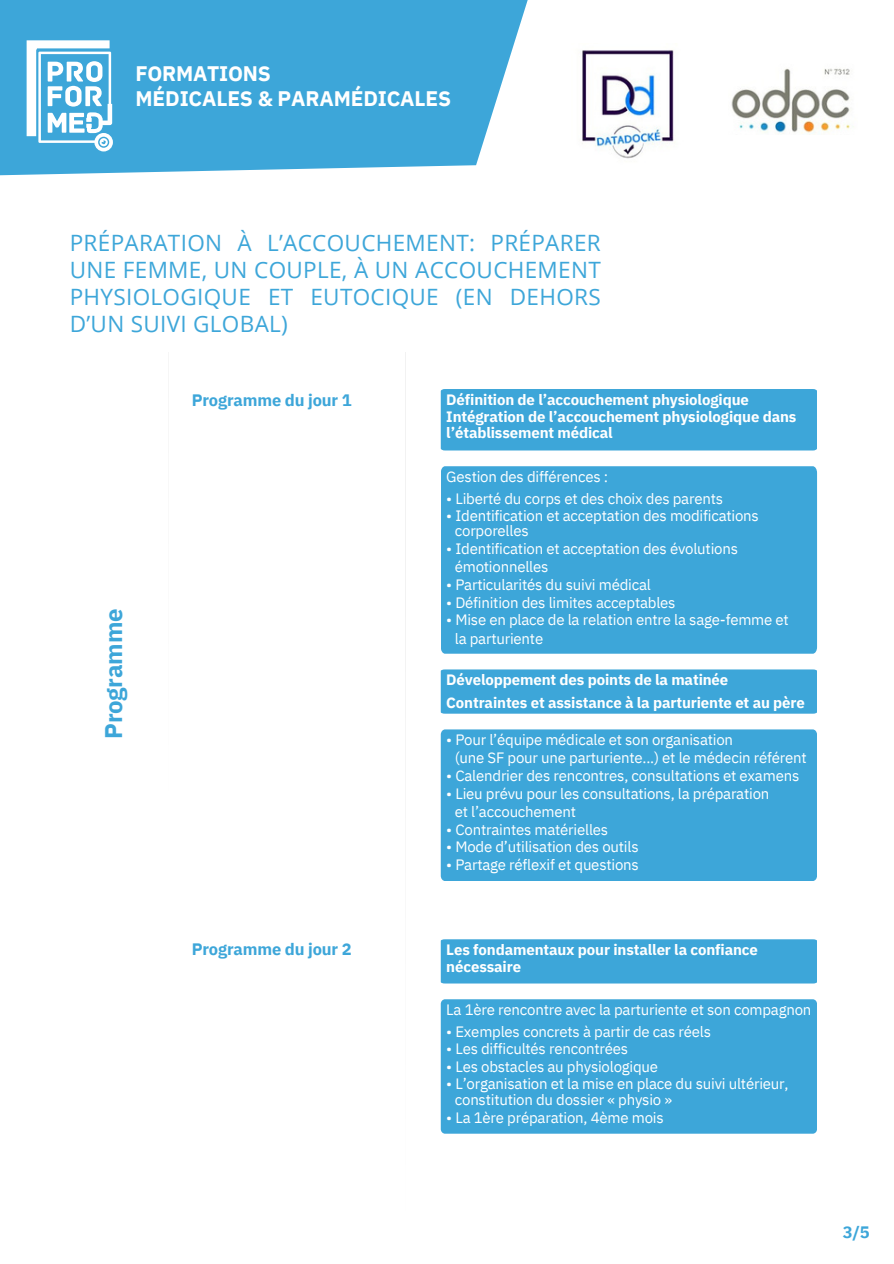
<style>
.page{position:relative;width:894px;height:1264px;background:#fff}
.page>*{position:absolute;margin:0;border:0;box-sizing:border-box;transform-origin:0 0}
.t1{font:700 24px "IBM Plex Sans";letter-spacing:-.01em;color:#3da6d9}
.t2{font:22.5px/27px "Open Sans";letter-spacing:.015em;color:#3da6d9;text-align:justify}
.t3{font:700 21px/24.8px "IBM Plex Sans";letter-spacing:-.005em;color:#fff}
.t4{font:700 16.5px "IBM Plex Sans";letter-spacing:-.01em;color:#3da6d9}
.t5{font:15px "IBM Plex Sans";letter-spacing:-.015em;color:#fff}
.t6{font:700 15px/16.8px "IBM Plex Sans";letter-spacing:-.01em;color:#fff}
</style>
<div class="page">
<img style="left:731px;top:68px;width:123px;height:66px">
<svg style="left:0;top:0;width:527px;height:175px;background:#4daddc"></svg>
<img style="left:582px;top:50px;width:93px;height:109px">
<svg style="left:27px;top:40px;width:86px;height:111px"></svg>
<hr style="left:168px;top:352px;width:1px;height:876px;background:#d0d0d0">
<hr style="left:405px;top:352px;width:1px;height:876px;background:#d0d0d0">
<div style="left:440px;top:389px;width:376px;height:61px;background:#3da6d9"></div>
<div style="left:441px;top:466px;width:375px;height:187px;background:#3da6d9"></div>
<div style="left:440px;top:669px;width:376px;height:44px;background:#3da6d9"></div>
<div style="left:440px;top:729px;width:376px;height:152px;background:#3da6d9"></div>
<div style="left:440px;top:939px;width:376px;height:44px;background:#3da6d9"></div>
<div style="left:440px;top:999px;width:376px;height:134px;background:#3da6d9;border-radius:5px"></div>
<p class="t3" style="left:135px;top:61px;width:317px">FORMATIONS<br>MÉDICALES &amp; PARAMÉDICALES</p>
<p class="t2" style="left:70px;top:229px;width:532px">PRÉPARATION À L’ACCOUCHEMENT: PRÉPARER UNE FEMME, UN COUPLE, À UN ACCOUCHEMENT PHYSIOLOGIQUE ET EUTOCIQUE (EN DEHORS D’UN SUIVI GLOBAL)</p>
<p class="t4" style="left:192px;top:389px;width:161px">Programme du jour 1</p>
<h1 class="t1" style="left:97px;top:739px;width:132px;rotate:-90deg">Programme</h1>
<p class="t4" style="left:192px;top:938px;width:161px">Programme du jour 2</p>
<p class="t6" style="left:446px;top:390px;width:351px">Définition de l’accouchement physiologique<br>Intégration de l’accouchement physiologique dans l’établissement médical</p>
<p class="t5" style="left:446px;top:466px;width:163px">Gestion des différences :</p>
<p class="t5" style="left:446px;top:489px;width:278px">• Liberté du corps et des choix des parents</p>
<p class="t5" style="left:446px;top:505px;width:314px">• Identification et acceptation des modifications</p>
<p class="t5" style="left:454px;top:520px;width:75px">corporelles</p>
<h4 class="t5" style="left:446px;top:538px;width:293px">• Identification et acceptation des évolutions</h4>
<p class="t5" style="left:454px;top:556px;width:95px">émotionnelles</p>
<p class="t5" style="left:446px;top:574px;width:206px">• Particularités du suivi médical</p>
<p class="t5" style="left:446px;top:592px;width:231px">• Définition des limites acceptables</p>
<p class="t5" style="left:446px;top:609px;width:344px">• Mise en place de la relation entre la sage-femme et</p>
<p class="t5" style="left:454px;top:628px;width:90px">la parturiente</p>
<p class="t6" style="left:446px;top:668px;width:360px;line-height:22.5px">Développement des points de la matinée<br>Contraintes et assistance à la parturiente et au père</p>
<p class="t5" style="left:446px;top:729px;width:288px">• Pour l’équipe médicale et son organisation</p>
<p class="t5" style="left:454px;top:747px;width:353px">(une SF pour une parturiente...) et le médecin référent</p>
<h4 class="t5" style="left:446px;top:765px;width:354px">• Calendrier des rencontres, consultations et examens</h4>
<p class="t5" style="left:446px;top:783px;width:324px">• Lieu prévu pour les consultations, la préparation</p>
<p class="t5" style="left:454px;top:801px;width:123px">et l’accouchement</p>
<p class="t5" style="left:446px;top:819px;width:163px">• Contraintes matérielles</p>
<p class="t5" style="left:446px;top:836px;width:194px">• Mode d’utilisation des outils</p>
<p class="t5" style="left:446px;top:854px;width:194px">• Partage réflexif et questions</p>
<h4 class="t6" style="left:446px;top:940px;width:313px">Les fondamentaux pour installer la confiance nécessaire</h4>
<h4 class="t5" style="left:446px;top:999px;width:366px">La 1ère rencontre avec la parturiente et son compagnon</h4>
<h4 class="t5" style="left:446px;top:1021px;width:266px">• Exemples concrets à partir de cas réels</h4>
<p class="t5" style="left:446px;top:1038px;width:183px">• Les difficultés rencontrées</p>
<p class="t5" style="left:446px;top:1056px;width:213px">• Les obstacles au physiologique</p>
<p class="t5" style="left:446px;top:1073px;width:343px">• L’organisation et la mise en place du suivi ultérieur,</p>
<p class="t5" style="left:454px;top:1089px;width:219px">constitution du dossier « physio »</p>
<p class="t5" style="left:446px;top:1107px;width:219px">• La 1ère préparation, 4ème mois</p>
<h3 class="t4" style="left:842px;top:1221px;width:29px">3/5</h3>
</div>
